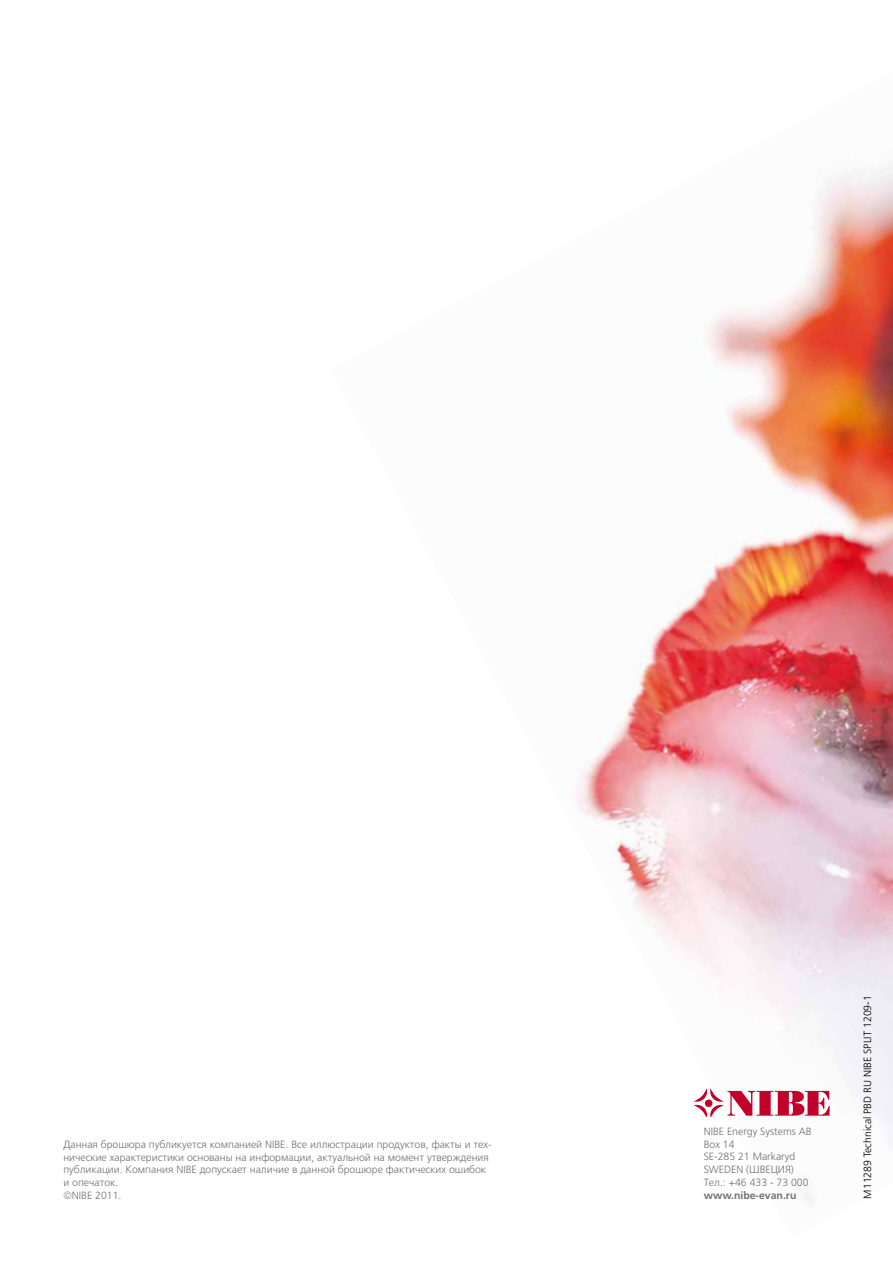
<style>
.page{position:relative;width:893px;height:1263px;background:#fff}
.page>*{position:absolute;margin:0;border:0;box-sizing:border-box;transform-origin:0 0}
.t1{font:300 10.5px/12.6px "Frutiger LTCYR";color:#707172}
.t2{font:300 10.5px/12.6px "Frutiger";color:#707172}
.t3{font:300 10.5px "Frutiger";color:#000}
.t4{font:700 10.5px/13.5px "Frutiger";color:#707172}
.s1{font-family:"Frutiger LTCYR";font-weight:300}
.s2{font-weight:300}
</style>
<div class="page">
<img style="left:575px;top:164px;width:318px;height:1039px">
<svg style="left:694px;top:1088px;width:136px;height:29px"></svg>
<p class="t1" style="left:63px;top:1138px;width:430px">Данная брошюра публикуется компанией NIBE. Все иллюстрации продуктов, факты и тех&shy;нические характеристики основаны на информации, актуальной на момент утверждения публикации. Компания NIBE допускает наличие в данной брошюре фактических ошибок и опечаток.<br>©NIBE 2011.</p>
<p class="t2" style="left:704px;top:1125px;width:109px">NIBE Energy Systems AB<br>Box 14<br>SE-285 21 Markaryd</p>
<p class="t1" style="left:704px;top:1163px;width:92px">SWEDEN (ШВЕЦИЯ)</p>
<p class="t4" style="left:704px;top:1175px;width:106px"><span class="s1">Тел.:</span> <span class="s2">+46 433 - 73 000 </span>www.nibe-evan.ru</p>
<p class="t3" style="left:861px;top:1198px;width:205px;rotate:-90deg">M11289 Technical PBD RU NIBE SPLIT 1209-1</p>
</div>
